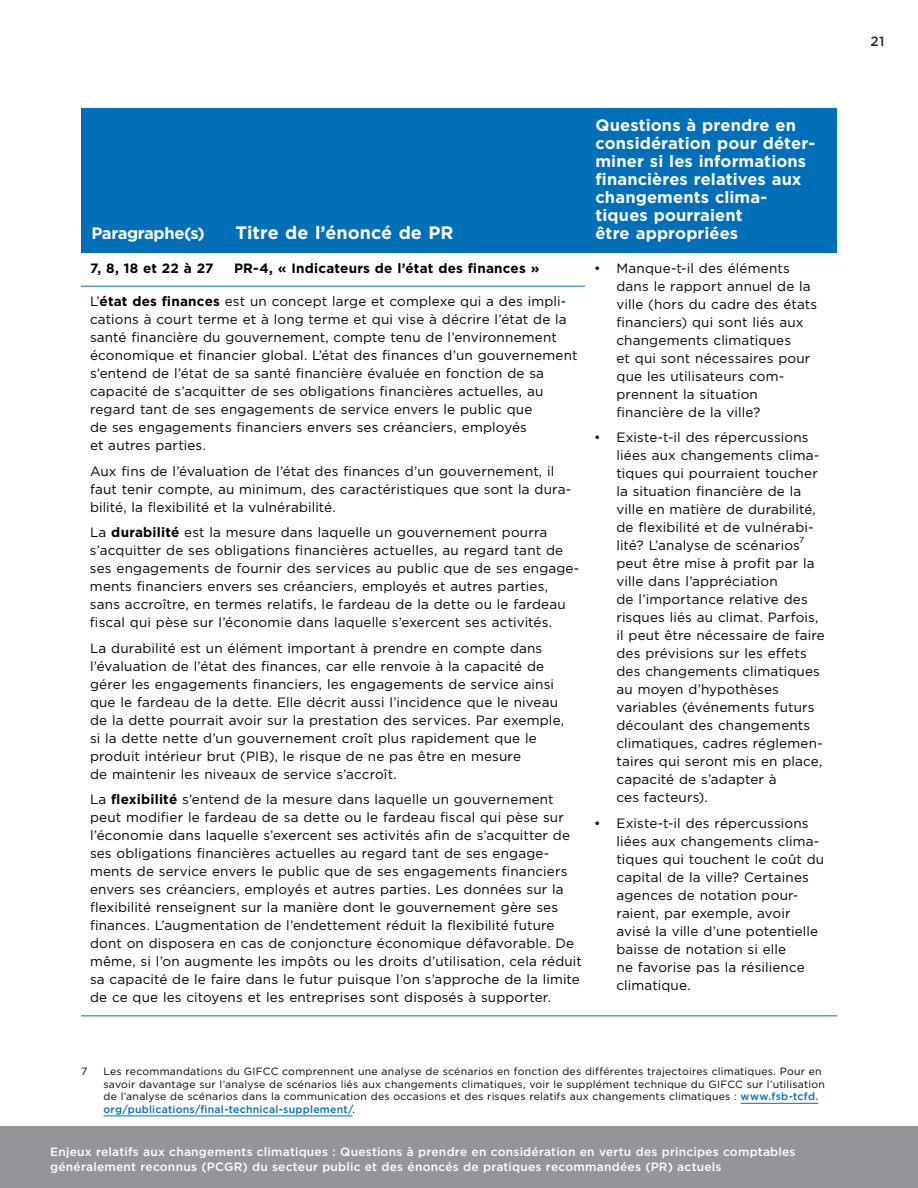
<style>
.page{position:relative;width:918px;height:1188px;background:#fff}
.page>*{position:absolute;margin:0;border:0;box-sizing:border-box;transform-origin:0 0}
.t1{font:700 18px "Gotham";letter-spacing:.005em;color:#fff}
.t2{font:700 16.5px/18px "Gotham";letter-spacing:.005em;color:#fff}
.t3{font:700 16.5px "Gotham";letter-spacing:-.02em;color:#fff}
.t4{font:13.5px/18px "Gotham";letter-spacing:.01em;color:#000}
.t5{font:700 13.5px "Gotham";letter-spacing:.015em;color:#000}
.t6{font:500 13.5px "Gotham";color:#292829}
.t7{font:500 12px/15px "Gotham";letter-spacing:.02em;color:#fff}
.t8{font:10.5px/12.6px "Gotham";letter-spacing:.02em;color:#000}
.t9{font:8.7px "Gotham";color:#000}
.s1{font-weight:700}
.s2{font-weight:500;color:#006fba}
</style>
<div class="page">
<div style="left:81px;top:109px;width:756px;height:143px;background:#006fba"></div>
<hr style="left:81px;top:108px;width:144px;height:1px;background:#006fba">
<hr style="left:225px;top:108px;width:360px;height:1px;background:#006fba">
<hr style="left:585px;top:108px;width:252px;height:1px;background:#006fba">
<hr style="left:81px;top:252px;width:144px;height:1px;background:#006fba">
<hr style="left:225px;top:252px;width:360px;height:1px;background:#006fba">
<hr style="left:585px;top:252px;width:252px;height:1px;background:#006fba">
<hr style="left:81px;top:286px;width:144px;height:1px;background:#006fba">
<hr style="left:225px;top:286px;width:360px;height:1px;background:#006fba">
<hr style="left:81px;top:1015px;width:144px;height:1px;background:#006fba">
<hr style="left:225px;top:1015px;width:360px;height:1px;background:#006fba">
<hr style="left:585px;top:1015px;width:252px;height:1px;background:#006fba">
<hr style="left:741px;top:1103px;width:77px;height:1px;background:#006fba">
<hr style="left:104px;top:1116px;width:249px;height:1px;background:#006fba">
<div style="left:0;top:1126px;width:918px;height:62px;background:#939598"></div>
<p class="t3" style="left:92px;top:224px;width:115px">Paragraphe(s)</p>
<h1 class="t1" style="left:236px;top:222px;width:220px">Titre de l’énoncé de PR</h1>
<p class="t2" style="left:596px;top:116px;width:221px">Questions à prendre en considération pour déter&shy;miner si les informations financières relatives aux changements clima&shy;tiques pourraient<br>être appropriées</p>
<p class="t5" style="left:90px;top:260px;width:125px">7, 8, 18 et 22 à 27</p>
<p class="t5" style="left:234px;top:260px;width:307px">PR-4, « Indicateurs de l’état des finances »</p>
<p class="t4" style="left:616px;top:259px;width:202px;text-indent:-22px">• Manque-t-il des éléments dans le rapport annuel de la ville (hors du cadre des états financiers) qui sont liés aux changements climatiques<br>et qui sont nécessaires pour que les utilisateurs com&shy;prennent la situation financière de la ville?</p>
<p class="t4" style="left:616px;top:428px;width:205px;text-indent:-22px">• Existe-t-il des répercussions liées aux changements clima&shy;tiques qui pourraient toucher la situation financière de la ville en matière de durabilité, de flexibilité et de vulnérabi&shy;lité? L’analyse de scénarios</p>
<p class="t4" style="left:90px;top:292px;width:489px">L’<span class="s1">état des finances</span> est un concept large et complexe qui a des impli&shy;cations à court terme et à long terme et qui vise à décrire l’état de la santé financière du gouvernement, compte tenu de l’environnement économique et financier global. L’état des finances d’un gouvernement s’entend de l’état de sa santé financière évaluée en fonction de sa capacité de s’acquitter de ses obligations financières actuelles, au regard tant de ses engagements de service envers le public que<br>de ses engagements financiers envers ses créanciers, employés<br>et autres parties.</p>
<p class="t4" style="left:90px;top:462px;width:483px">Aux fins de l’évaluation de l’état des finances d’un gouvernement, il faut tenir compte, au minimum, des caractéristiques que sont la dura&shy;bilité, la flexibilité et la vulnérabilité.</p>
<p class="t4" style="left:90px;top:523px;width:491px">La <span class="s1">durabilité</span> est la mesure dans laquelle un gouvernement pourra s’acquitter de ses obligations financières actuelles, au regard tant de ses engagements de fournir des services au public que de ses engage&shy;ments financiers envers ses créanciers, employés et autres parties, sans accroître, en termes relatifs, le fardeau de la dette ou le fardeau fiscal qui pèse sur l’économie dans laquelle s’exercent ses activités.</p>
<p class="t4" style="left:90px;top:639px;width:476px">La durabilité est un élément important à prendre en compte dans l’évaluation de l’état des finances, car elle renvoie à la capacité de gérer les engagements financiers, les engagements de service ainsi que le fardeau de la dette. Elle décrit aussi l’incidence que le niveau de la dette pourrait avoir sur la prestation des services. Par exemple, si la dette nette d’un gouvernement croît plus rapidement que le produit intérieur brut (PIB), le risque de ne pas être en mesure<br>de maintenir les niveaux de service s’accroît.</p>
<p class="t4" style="left:90px;top:790px;width:493px">La <span class="s1">flexibilité</span> s’entend de la mesure dans laquelle un gouvernement peut modifier le fardeau de sa dette ou le fardeau fiscal qui pèse sur l’économie dans laquelle s’exercent ses activités afin de s’acquitter de ses obligations financières actuelles au regard tant de ses engage&shy;ments de service envers le public que de ses engagements financiers envers ses créanciers, employés et autres parties. Les données sur la flexibilité renseignent sur la manière dont le gouvernement gère ses finances. L’augmentation de l’endettement réduit la flexibilité future dont on disposera en cas de conjoncture économique défavorable. De même, si l’on augmente les impôts ou les droits d’utilisation, cela réduit sa capacité de le faire dans le futur puisque l’on s’approche de la limite de ce que les citoyens et les entreprises sont disposés à supporter.</p>
<p class="t9" style="left:799px;top:536px;width:7px">7</p>
<p class="t4" style="left:616px;top:554px;width:210px">peut être mise à profit par la ville dans l’appréciation<br>de l’importance relative des risques liés au climat. Parfois, il peut être nécessaire de faire des prévisions sur les effets des changements climatiques au moyen d’hypothèses variables (événements futurs découlant des changements climatiques, cadres réglemen&shy;taires qui seront mis en place, capacité de s’adapter à<br>ces facteurs).</p>
<p class="t4" style="left:616px;top:814px;width:209px;text-indent:-22px">• Existe-t-il des répercussions liées aux changements clima&shy;tiques qui touchent le coût du capital de la ville? Certaines agences de notation pour&shy;raient, par exemple, avoir avisé la ville d’une potentielle baisse de notation si elle<br>ne favorise pas la résilience climatique.</p>
<p class="t8" style="left:81px;top:1065px;width:8px">7</p>
<p class="t8" style="left:104px;top:1065px;width:723px">Les recommandations du GIFCC comprennent une analyse de scénarios en fonction des différentes trajectoires climatiques. Pour en savoir davantage sur l’analyse de scénarios liés aux changements climatiques, voir le supplément technique du GIFCC sur l’utilisation de l’analyse de scénarios dans la communication des occasions et des risques relatifs aux changements climatiques : <span class="s2">www.fsb-tcfd. org/publications/final-technical-supplement/</span>.</p>
<p class="t7" style="left:50px;top:1144px;width:747px">Enjeux relatifs aux changements climatiques : Questions à prendre en considération en vertu des principes comptables généralement reconnus (PCGR) du secteur public et des énoncés de pratiques recommandées (PR) actuels</p>
<p class="t6" style="left:871px;top:34px;width:15px">21</p>
</div>
